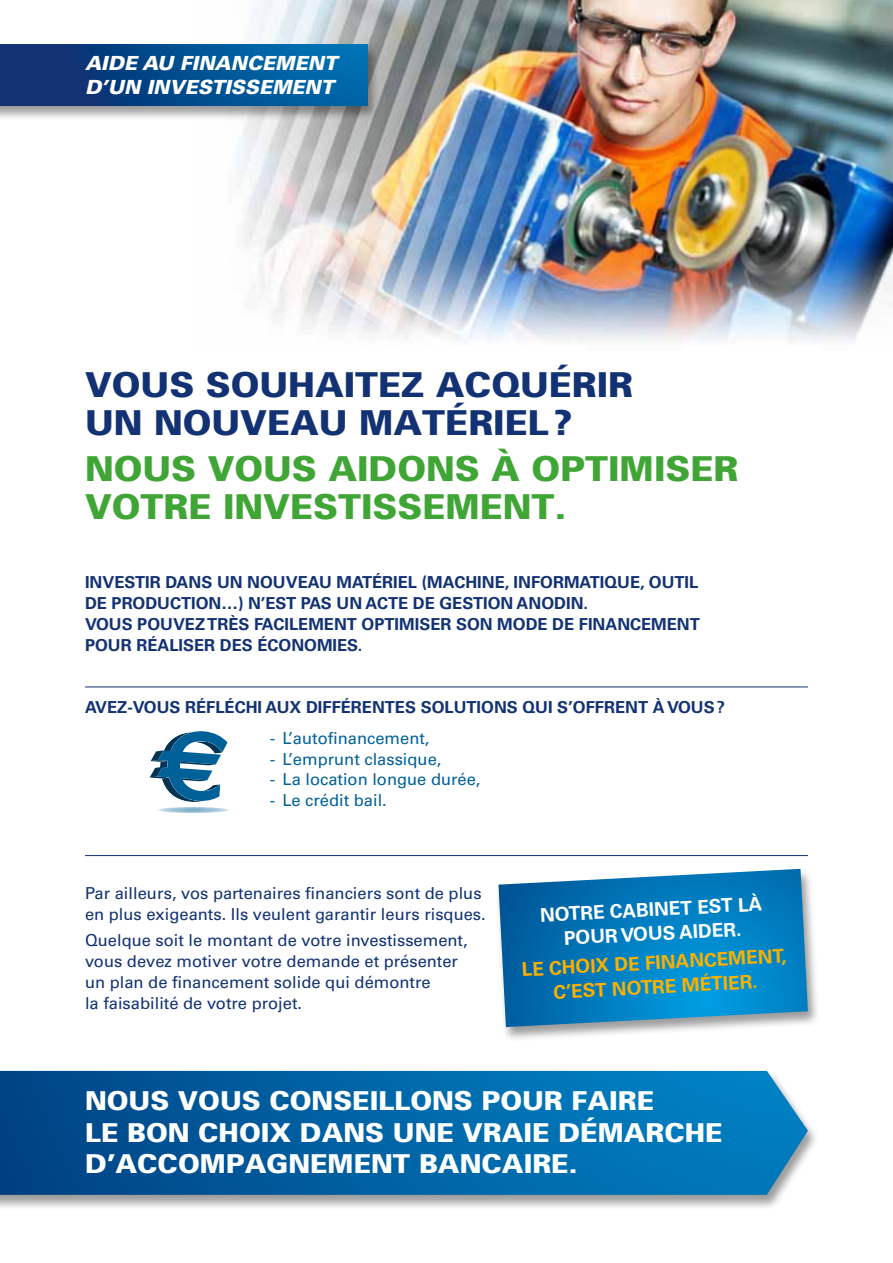
<style>
.page{position:relative;width:893px;height:1263px;background:#fff}
.page>*{position:absolute;margin:0;border:0;box-sizing:border-box;transform-origin:0 0}
.t1{font:900 34.5px/38px "Univers 75";color:#3fa535}
.t2{font:900 34.5px/38px "Univers 75";color:#123274}
.t3{font:900 26.1px/31.5px "Univers 75";color:#fff}
.t4{font:italic 900 19.5px/23.9px "Univers CE";color:#fff}
.t5{font:700 19.05px "Univers CE";color:#f9b000}
.t6{font:700 19.05px "Univers CE";color:#fff}
.t7{font:500 16.5px/21px "Univers CE";color:#123274}
.t8{font:700 16.5px/21px "Univers CE";color:#123274}
.t9{font:500 16.5px "Univers CE";color:#006199}
</style>
<div class="page">
<img style="left:236px;top:0;width:657px;height:343px">
<hr style="left:85px;top:855px;width:723px;height:1px;background:#123274">
<hr style="left:85px;top:686px;width:723px;height:1px;background:#123274">
<div style="left:0;top:44px;width:380px;height:77px;background:#000;opacity:.39"></div>
<div style="left:0;top:45px;width:368px;height:60px;background:linear-gradient(to right,#0f296a,#0070b1)"></div>
<div style="left:0;top:1070px;width:819px;height:140px;background:#000;opacity:.39"></div>
<svg style="left:0;top:1071px;width:808px;height:124px;background:#0666a6"></svg>
<div style="left:495px;top:868px;width:325px;height:174px;background:#000;opacity:.39"></div>
<svg style="left:498px;top:869px;width:310px;height:158px;background:#1a86c0"></svg>
<svg style="left:150px;top:731px;width:77px;height:71px"></svg>
<svg style="left:156px;top:807px;width:75px;height:6px"></svg>
<svg style="left:698px;top:898px;width:35px;height:16px"></svg>
<svg style="left:739px;top:893px;width:23px;height:18px"></svg>
<svg style="left:782px;top:960px;width:4px;height:5px"></svg>
<p class="t4" style="left:85px;top:52px;width:253px">AIDE AU FINANCEMENT<br>D’UN INVESTISSEMENT</p>
<h1 class="t2" style="left:85px;top:365px;width:550px">VOUS SOUHAITEZ ACQUÉRIR<br>UN NOUVEAU MATÉRIEL?</h1>
<h1 class="t1" style="left:85px;top:449px;width:655px">NOUS VOUS AIDONS À OPTIMISER<br>VOTRE INVESTISSEMENT.</h1>
<p class="t8" style="left:85px;top:572px;width:616px">INVESTIR DANS UN NOUVEAU MATÉRIEL (MACHINE, INFORMATIQUE, OUTIL DE PRODUCTION…) N’EST PAS UN ACTE DE GESTION ANODIN.<br>VOUS POUVEZ TRÈS FACILEMENT OPTIMISER SON MODE DE FINANCEMENT POUR RÉALISER DES ÉCONOMIES.</p>
<p class="t8" style="left:85px;top:697px;width:642px">AVEZ-VOUS RÉFLÉCHI AUX DIFFÉRENTES SOLUTIONS QUI S’OFFRENT À VOUS?</p>
<p class="t9" style="left:270px;top:728px;width:161px">- L’autofinancement,</p>
<p class="t9" style="left:270px;top:749px;width:173px">- L’emprunt classique,</p>
<p class="t9" style="left:270px;top:770px;width:212px">- La location longue durée,</p>
<p class="t9" style="left:270px;top:791px;width:119px">- Le crédit bail.</p>
<p class="t7" style="left:85px;top:883px;width:402px">Par ailleurs, vos partenaires financiers sont de plus en plus exigeants. Ils veulent garantir leurs risques.</p>
<p class="t7" style="left:85px;top:930px;width:384px">Quelque soit le montant de votre investissement, vous devez motiver votre demande et présenter un plan de financement solide qui démontre<br>la faisabilité de votre projet.</p>
<p class="t6" style="left:539px;top:904px;width:16px;rotate:-3deg">NOTRE</p>
<p class="t6" style="left:609px;top:900px;width:55px;rotate:-3deg">CABINET</p>
<p class="t6" style="left:563px;top:927px;width:16px;rotate:-3deg">POUR</p>
<p class="t6" style="left:620px;top:924px;width:16px;rotate:-3deg">VOUS</p>
<p class="t6" style="left:679px;top:921px;width:29px;rotate:-3deg">AIDER</p>
<p class="t5" style="left:521px;top:958px;width:44px;rotate:-3deg">LE CHOIX</p>
<p class="t5" style="left:614px;top:953px;width:94px;rotate:-3deg">DE FINANCEMENT</p>
<p class="t5" style="left:553px;top:981px;width:32px;rotate:-3deg">C’EST</p>
<p class="t5" style="left:611px;top:978px;width:16px;rotate:-3deg">NOTRE</p>
<p class="t5" style="left:681px;top:974px;width:19px;rotate:-3deg">MÉTIER</p>
<h2 class="t3" style="left:85px;top:1084px;width:639px">NOUS VOUS CONSEILLONS POUR FAIRE<br>LE BON CHOIX DANS UNE VRAIE DÉMARCHE<br>D’ACCOMPAGNEMENT BANCAIRE.</h2>
</div>
